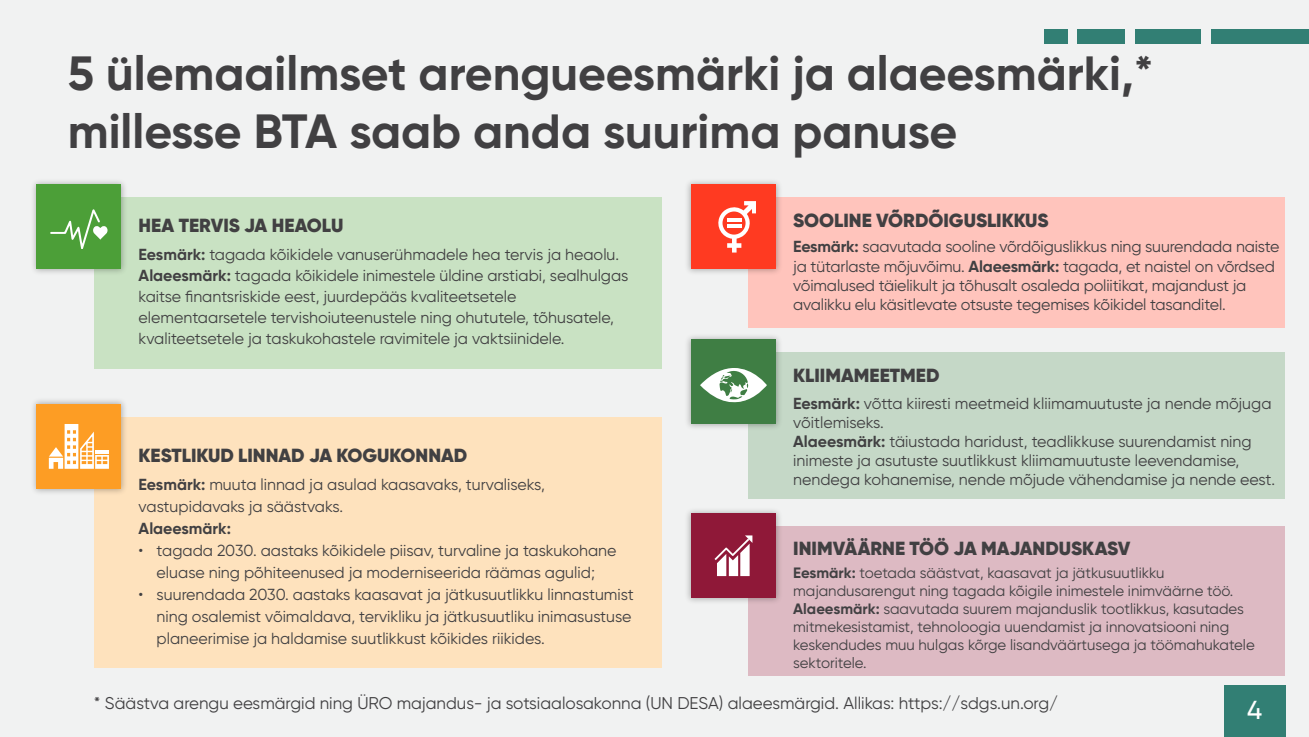
<style>
.page{position:relative;width:1309px;height:737px;background:#f1f2f2}
.page>*{position:absolute;margin:0;border:0;box-sizing:border-box;transform-origin:0 0}
.t1{font:700 48px/57.6px "Gilroy";color:#414042}
.t2{font:500 26px "Gilroy";color:#fff}
.t3{font:900 19px "Gilroy";color:#414042}
.t4{font:17px "Gilroy";color:#414042}
.t5{font:16px/19.2px "Gilroy";color:#414042}
.t6{font:700 16px "Gilroy";color:#414042}
.t7{font:15px/18px "Gilroy";color:#414042}
.s1{font-weight:700}
</style>
<div class="page">
<div style="left:1224px;top:686px;width:61px;height:51px;background:#327f74"></div>
<div style="left:1211px;top:29px;width:98px;height:15px;background:#327f74"></div>
<div style="left:1135px;top:29px;width:66px;height:15px;background:#327f74"></div>
<div style="left:1078px;top:29px;width:47px;height:15px;background:#327f74"></div>
<div style="left:1044px;top:29px;width:23px;height:15px;background:#327f74"></div>
<div style="left:94px;top:197px;width:567px;height:171px;background:#c9e2c3"></div>
<img style="left:33px;top:181px;width:92px;height:92px">
<div style="left:37px;top:185px;width:84px;height:84px;background:#4c9f38"></div>
<svg style="left:50px;top:209px;width:58px;height:40px"></svg>
<div style="left:748px;top:197px;width:537px;height:131px;background:#ffc4bc"></div>
<img style="left:687px;top:181px;width:93px;height:92px">
<div style="left:691px;top:185px;width:85px;height:84px;background:#ff3a21"></div>
<svg style="left:718px;top:201px;width:38px;height:52px"></svg>
<hr style="left:727px;top:218px;width:14px;height:4px;background:#fff">
<hr style="left:727px;top:224px;width:14px;height:4px;background:#fff">
<div style="left:94px;top:417px;width:567px;height:251px;background:#fee2bd"></div>
<img style="left:33px;top:400px;width:92px;height:93px">
<div style="left:37px;top:404px;width:84px;height:84px;background:#fd9d24"></div>
<svg style="left:49px;top:424px;width:60px;height:45px"></svg>
<div style="left:748px;top:352px;width:537px;height:147px;background:#c5d8c7"></div>
<img style="left:687px;top:336px;width:93px;height:92px">
<div style="left:691px;top:340px;width:85px;height:84px;background:#3f7e44"></div>
<svg style="left:700px;top:368px;width:67px;height:35px"></svg>
<div style="left:748px;top:526px;width:537px;height:149px;background:#ddbac3"></div>
<img style="left:687px;top:510px;width:93px;height:92px">
<div style="left:691px;top:514px;width:85px;height:84px;background:#8f1838"></div>
<svg style="left:714px;top:535px;width:38px;height:41px"></svg>
<h1 class="t1" style="left:68px;top:44px;width:1087px">5 ülemaailmset arengueesmärki ja alaeesmärki,* millesse BTA saab anda suurima panuse</h1>
<p class="t3" style="left:139px;top:213px;width:206px">HEA TERVIS JA HEAOLU</p>
<p class="t5" style="left:139px;top:244px;width:491px;line-height:21px"><span class="s1">Eesmärk:</span> tagada kõikidele vanuserühmadele hea tervis ja heaolu.<br><span class="s1">Alaeesmärk:</span> tagada kõikidele inimestele üldine arstiabi, sealhulgas kaitse finantsriskide eest, juurdepääs kvaliteetsetele elementaarsetele tervishoiuteenustele ning ohututele, tõhusatele, kvaliteetsetele ja taskukohastele ravimitele ja vaktsiinidele.</p>
<p class="t3" style="left:139px;top:443px;width:330px">KESTLIKUD LINNAD JA KOGUKONNAD</p>
<p class="t5" style="left:139px;top:473px;width:408px;line-height:22px"><span class="s1">Eesmärk:</span> muuta linnad ja asulad kaasavaks, turvaliseks, vastupidavaks ja säästvaks.</p>
<p class="t6" style="left:139px;top:518px;width:94px">Alaeesmärk:</p>
<p class="t5" style="left:139px;top:539px;width:479px;line-height:22px;text-align:center">• tagada 2030. aastaks kõikidele piisav, turvaline ja taskukohane eluase ning põhiteenused ja moderniseerida räämas agulid;</p>
<p class="t5" style="left:157px;top:583px;width:479px;line-height:22px;text-indent:-18px">• suurendada 2030. aastaks kaasavat ja jätkusuutlikku linnastumist ning osalemist võimaldava, tervikliku ja jätkusuutliku inimasustuse planeerimise ja haldamise suutlikkust kõikides riikides.</p>
<p class="t3" style="left:793px;top:208px;width:257px">SOOLINE VÕRDÕIGUSLIKKUS</p>
<p class="t5" style="left:793px;top:237px;width:488px"><span class="s1">Eesmärk:</span> saavutada sooline võrdõiguslikkus ning suurendada naiste ja tütarlaste mõjuvõimu. <span class="s1">Alaeesmärk:</span> tagada, et naistel on võrdsed võimalused täielikult ja tõhusalt osaleda poliitikat, majandust ja avalikku elu käsitlevate otsuste tegemises kõikidel tasanditel.</p>
<p class="t3" style="left:793px;top:364px;width:148px">KLIIMAMEETMED</p>
<p class="t5" style="left:793px;top:393px;width:483px"><span class="s1">Eesmärk:</span> võtta kiiresti meetmeid kliimamuutuste ja nende mõjuga võitlemiseks.<br><span class="s1">Alaeesmärk:</span> täiustada haridust, teadlikkuse suurendamist ning inimeste ja asutuste suutlikkust kliimamuutuste leevendamise, nendega kohanemise, nende mõjude vähendamise ja nende eest.</p>
<p class="t3" style="left:793px;top:536px;width:339px">INIMVÄÄRNE TÖÖ JA MAJANDUSKASV</p>
<p class="t7" style="left:793px;top:563px;width:463px"><span class="s1">Eesmärk:</span> toetada säästvat, kaasavat ja jätkusuutlikku majandusarengut ning tagada kõigile inimestele inimväärne töö.<br><span class="s1">Alaeesmärk:</span> saavutada suurem majanduslik tootlikkus, kasutades mitmekesistamist, tehnoloogia uuendamist ja innovatsiooni ning keskendudes muu hulgas kõrge lisandväärtusega ja töömahukatele sektoritele.</p>
<p class="t4" style="left:94px;top:692px;width:966px">* Säästva arengu eesmärgid ning ÜRO majandus- ja sotsiaalosakonna (UN DESA) alaeesmärgid. Allikas: https://sdgs.un.org/</p>
<h2 class="t2" style="left:1247px;top:694px;width:17px">4</h2>
</div>
